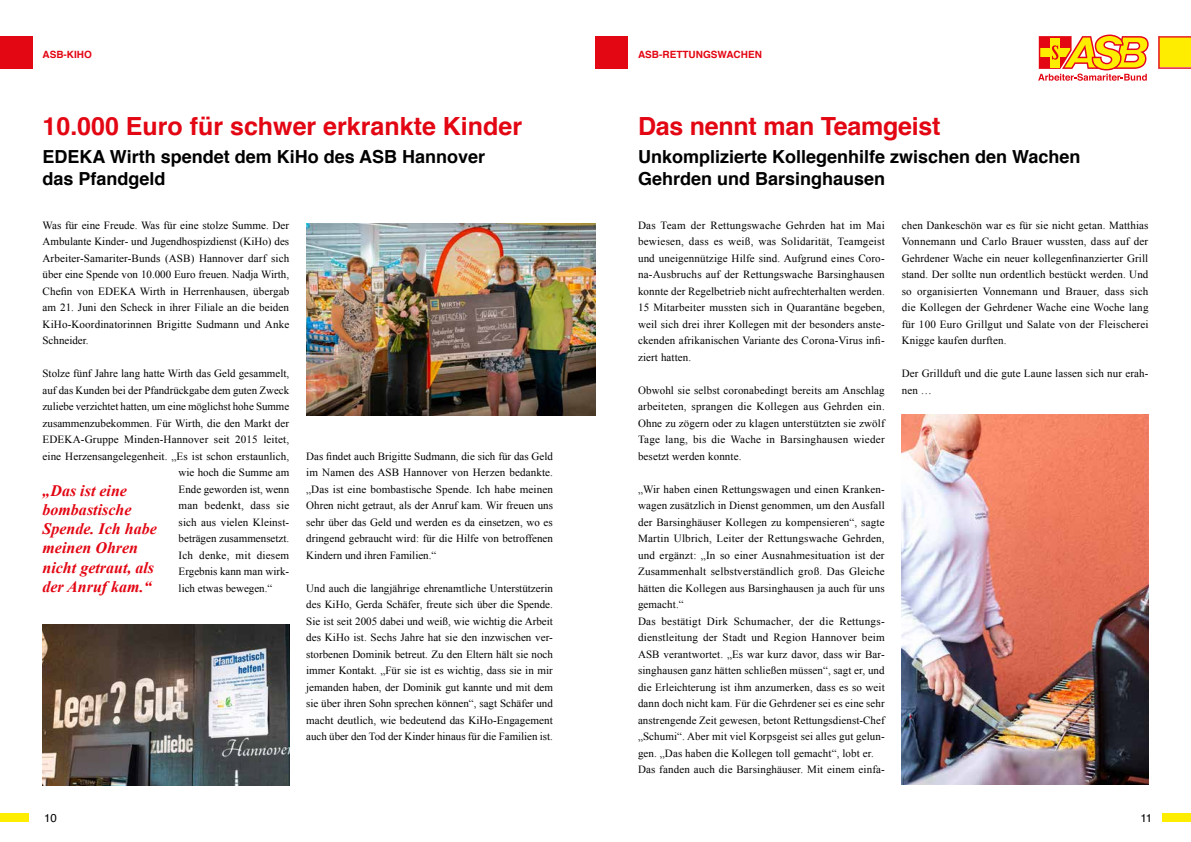
<style>
.page{position:relative;width:1191px;height:842px;background:#fff}
.page>*{position:absolute;margin:0;border:0;box-sizing:border-box;transform-origin:0 0}
.t1{font:700 25px "Helvetica";color:#e30613}
.t2{font:700 18px/22px "Helvetica";color:#000}
.t3{font:italic 700 16px/19.2px "Times New Roman";color:#e30613}
.t4{font:11.5px "Helvetica";color:#000}
.t5{font:11px/16.5px "Times New Roman";letter-spacing:.01em;color:#000;text-align:justify}
.t6{font:700 10px "Helvetica";color:#e30613}
</style>
<div class="page">
<div style="left:0;top:814px;width:29px;height:8px;background:#ffed00"></div>
<div style="left:1162px;top:814px;width:29px;height:8px;background:#ffed00"></div>
<svg style="left:1038px;top:35px;width:110px;height:46px"></svg>
<svg style="left:1158px;top:36px;width:33px;height:33px"></svg>
<div style="left:0;top:36px;width:33px;height:33px;background:#e30613"></div>
<div style="left:595px;top:36px;width:33px;height:33px;background:#e30613"></div>
<img style="left:306px;top:223px;width:289px;height:193px">
<img style="left:43px;top:625px;width:246px;height:160px">
<img style="left:901px;top:414px;width:247px;height:370px">
<p class="t6" style="left:43px;top:46px;width:51px">ASB-KIHO</p>
<p class="t6" style="left:638px;top:46px;width:125px">ASB-RETTUNGSWACHEN</p>
<h1 class="t1" style="left:43px;top:106px;width:481px">10.000 Euro für schwer erkrankte Kinder</h1>
<h2 class="t2" style="left:43px;top:145px;width:444px">EDEKA Wirth spendet dem KiHo des ASB Hannover das Pfandgeld</h2>
<p class="t5" style="left:43px;top:216px;width:248px">Was für eine Freude. Was für eine stolze Summe. Der Ambulante Kinder- und Jugendhospizdienst (KiHo) des Arbeiter-Samariter-Bunds (ASB) Hannover darf sich über eine Spende von 10.000 Euro freuen. Nadja Wirth, Chefin von EDEKA Wirth in Herrenhausen, übergab am 21. Juni den Scheck in ihrer Filiale an die beiden KiHo-Koordinatorinnen Brigitte Sudmann und Anke Schneider.</p>
<p class="t5" style="left:43px;top:365px;width:248px">Stolze fünf Jahre lang hatte Wirth das Geld gesammelt,</p>
<p class="t5" style="left:43px;top:381px;width:248px">auf das Kunden bei der Pfandrückgabe dem guten Zweck</p>
<p class="t5" style="left:43px;top:398px;width:248px">zuliebe verzichtet hatten, um eine möglichst hohe Summe</p>
<p class="t5" style="left:43px;top:414px;width:248px">zusammenzubekommen. Für Wirth, die den Markt der</p>
<p class="t5" style="left:43px;top:431px;width:248px">EDEKA-Gruppe Minden-Hannover seit 2015 leitet,</p>
<p class="t5" style="left:43px;top:447px;width:248px">eine Herzensangelegenheit. „Es ist schon erstaunlich,</p>
<p class="t5" style="left:179px;top:464px;width:112px">wie hoch die Summe am</p>
<p class="t5" style="left:179px;top:480px;width:112px">Ende geworden ist, wenn</p>
<p class="t5" style="left:179px;top:497px;width:112px">man bedenkt, dass sie</p>
<p class="t5" style="left:179px;top:513px;width:112px">sich aus vielen Kleinst-</p>
<p class="t5" style="left:179px;top:530px;width:112px">beträgen zusammensetzt.</p>
<p class="t5" style="left:179px;top:546px;width:112px">Ich denke, mit diesem</p>
<p class="t5" style="left:179px;top:563px;width:112px">Ergebnis kann man wirk-</p>
<p class="t5" style="left:179px;top:579px;width:95px">lich etwas bewegen.“</p>
<h3 class="t3" style="left:43px;top:480px;width:116px">„Das ist eine bombastische<br>Spende. Ich habe meinen Ohren nicht getraut, als der Anruf kam.“</h3>
<p class="t5" style="left:306px;top:447px;width:248px">Das findet auch Brigitte Sudmann, die sich für das Geld im Namen des ASB Hannover von Herzen bedankte. „Das ist eine bombastische Spende. Ich habe meinen Ohren nicht getraut, als der Anruf kam. Wir freuen uns sehr über das Geld und werden es da einsetzen, wo es dringend gebraucht wird: für die Hilfe von betroffenen Kindern und ihren Familien.“</p>
<p class="t5" style="left:306px;top:579px;width:248px">Und auch die langjährige ehrenamtliche Unterstützerin des KiHo, Gerda Schäfer, freute sich über die Spende.<br>Sie ist seit 2005 dabei und weiß, wie wichtig die Arbeit des KiHo ist. Sechs Jahre hat sie den inzwischen ver&shy;storbenen Dominik betreut. Zu den Eltern hält sie noch immer Kontakt. „Für sie ist es wichtig, dass sie in mir jemanden haben, der Dominik gut kannte und mit dem sie über ihren Sohn sprechen können“, sagt Schäfer und macht deutlich, wie bedeutend das KiHo-Engagement auch über den Tod der Kinder hinaus für die Familien ist.</p>
<h1 class="t1" style="left:638px;top:106px;width:304px">Das nennt man Teamgeist</h1>
<h2 class="t2" style="left:638px;top:145px;width:444px">Unkomplizierte Kollegenhilfe zwischen den Wachen<br>Gehrden und Barsinghausen</h2>
<p class="t5" style="left:638px;top:216px;width:248px">Das Team der Rettungswache Gehrden hat im Mai bewiesen, dass es weiß, was Solidarität, Teamgeist und uneigennützige Hilfe sind. Aufgrund eines Coro&shy;na-Ausbruchs auf der Rettungswache Barsinghausen konnte der Regelbetrieb nicht aufrechterhalten werden.<br>15 Mitarbeiter mussten sich in Quarantäne begeben, weil sich drei ihrer Kollegen mit der besonders anste&shy;ckenden afrikanischen Variante des Corona-Virus infi&shy;ziert hatten.</p>
<p class="t5" style="left:638px;top:381px;width:248px">Obwohl sie selbst coronabedingt bereits am Anschlag arbeiteten, sprangen die Kollegen aus Gehrden ein.<br>Ohne zu zögern oder zu klagen unterstützten sie zwölf Tage lang, bis die Wache in Barsinghausen wieder besetzt werden konnte.</p>
<p class="t5" style="left:638px;top:480px;width:248px;text-align:left">„Wir haben einen Rettungswagen und einen Kranken&shy;wagen zusätzlich in Dienst genommen, um den Ausfall der Barsinghäuser Kollegen zu kompensieren“, sagte Martin Ulbrich, Leiter der Rettungswache Gehrden, und ergänzt: „In so einer Ausnahmesituation ist der Zusammenhalt selbstverständlich groß. Das Gleiche hätten die Kollegen aus Barsinghausen ja auch für uns gemacht.“<br>Das bestätigt Dirk Schumacher, der die Rettungs&shy;dienstleitung der Stadt und Region Hannover beim ASB verantwortet. „Es war kurz davor, dass wir Bar&shy;singhausen ganz hätten schließen müssen“, sagt er, und die Erleichterung ist ihm anzumerken, dass es so weit dann doch nicht kam. Für die Gehrdener sei es eine sehr anstrengende Zeit gewesen, betont Rettungsdienst-Chef „Schumi“. Aber mit viel Korpsgeist sei alles gut gelun&shy;gen. „Das haben die Kollegen toll gemacht“, lobt er.<br>Das fanden auch die Barsinghäuser. Mit einem einfa-</p>
<p class="t5" style="left:901px;top:216px;width:248px">chen Dankeschön war es für sie nicht getan. Matthias Vonnemann und Carlo Brauer wussten, dass auf der Gehrdener Wache ein neuer kollegenfinanzierter Grill stand. Der sollte nun ordentlich bestückt werden. Und so organisierten Vonnemann und Brauer, dass sich die Kollegen der Gehrdener Wache eine Woche lang für 100 Euro Grillgut und Salate von der Fleischerei Knigge kaufen durften.</p>
<p class="t5" style="left:901px;top:365px;width:248px">Der Grillduft und die gute Laune lassen sich nur erah&shy;nen …</p>
<p class="t4" style="left:44px;top:809px;width:14px">10</p>
<p class="t4" style="left:1140px;top:809px;width:13px">11</p>
</div>
